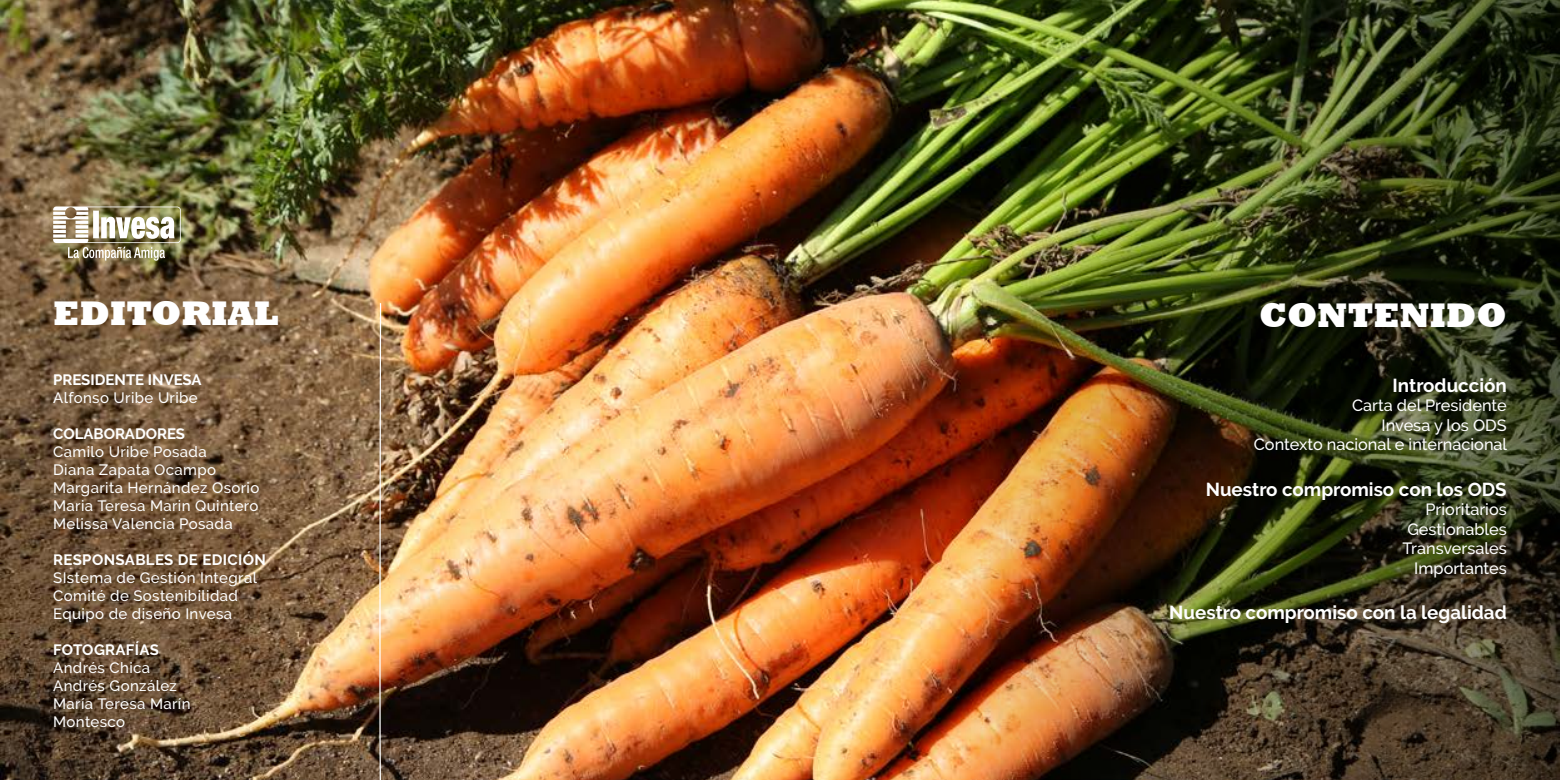
<style>
.page{position:relative;width:1560px;height:780px;background:#fff}
.page>*{position:absolute;margin:0;border:0;box-sizing:border-box;transform-origin:0 0}
.t1{font:800 35px "Rockwell";color:#fff}
.t2{font:700 18.75px "Raleway";color:#fff}
.t3{font:500 16.25px/19.5px "Raleway";color:#fff;text-align:right}
.t4{font:500 15px/18px "Raleway";letter-spacing:.025em;color:#fff}
.t5{font:700 15px "Raleway";color:#fff}
.t6{font:700 15px "Raleway";letter-spacing:.025em;color:#fff}
.t7{font:700 15px "Raleway";letter-spacing:.02em;color:#fff}
</style>
<div class="page">
<img style="left:0;top:0;width:957px;height:780px">
<img style="left:957px;top:0;width:602px;height:780px">
<svg style="left:379px;top:302px;width:3px;height:478px"></svg>
<img style="left:53px;top:206px;width:128px;height:55px">
<h1 class="t1" style="left:53px;top:293px;width:227px">EDITORIAL</h1>
<p class="t5" style="left:53px;top:371px;width:150px">PRESIDENTE INVESA</p>
<p class="t4" style="left:53px;top:388px;width:146px">Alfonso Uribe Uribe</p>
<p class="t5" style="left:53px;top:425px;width:133px">COLABORADORES</p>
<p class="t4" style="left:53px;top:442px;width:208px">Camilo Uribe Posada<br>Diana Zapata Ocampo<br>Margarita Hernández Osorio<br>Maria Teresa Marin Quintero<br>Melissa Valencia Posada</p>
<p class="t6" style="left:53px;top:551px;width:214px">RESPONSABLES DE EDICIÓN</p>
<p class="t4" style="left:53px;top:568px;width:205px">SIstema de Gestión Integral<br>Comité de Sostenibilidad<br>Equipo de diseño Invesa</p>
<p class="t7" style="left:53px;top:641px;width:107px">FOTOGRAFÍAS</p>
<p class="t4" style="left:53px;top:658px;width:139px">Andrés Chica<br>Andrés González<br>María Teresa Marín<br>Montesco</p>
<h1 class="t1" style="left:1258px;top:295px;width:249px">CONTENIDO</h1>
<p class="t2" style="left:1392px;top:374px;width:116px">Introducción</p>
<p class="t3" style="left:1253px;top:396px;width:255px">Carta del Presidente<br>Invesa y los ODS<br>Contexto nacional e internacional</p>
<p class="t2" style="left:1205px;top:478px;width:302px">Nuestro compromiso con los ODS</p>
<p class="t3" style="left:1402px;top:499px;width:106px">Prioritarios<br>Gestionables<br>Transversales<br>Importantes</p>
<p class="t2" style="left:1169px;top:601px;width:339px">Nuestro compromiso con la legalidad</p>
</div>
